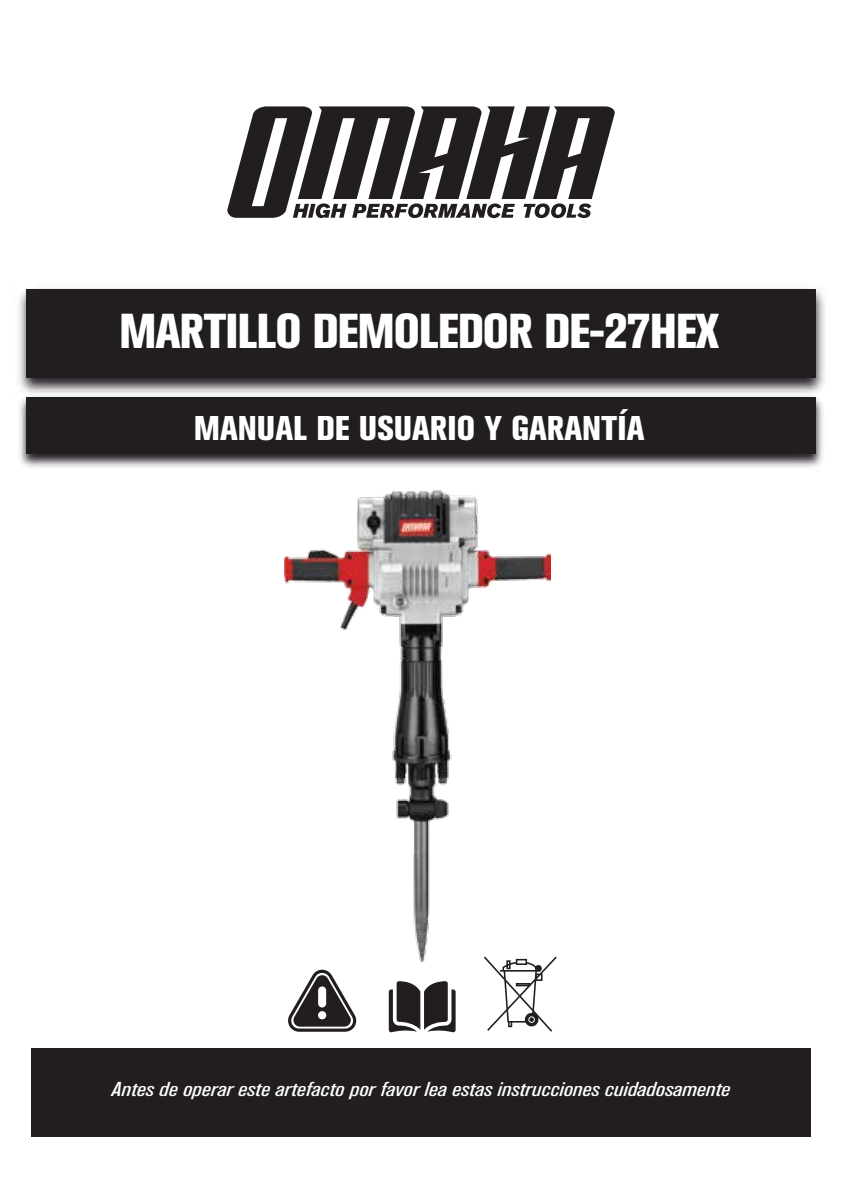
<style>
.page{position:relative;width:842px;height:1191px;background:#fff}
.page>*{position:absolute;margin:0;border:0;box-sizing:border-box;transform-origin:0 0}
.t1{font:800 condensed 48.4px "Akzidenz Grotesk BQ";letter-spacing:-.025em;color:#fff}
.t2{font:800 condensed 34px "Akzidenz Grotesk BQ";color:#fff}
.t3{font:italic condensed 20px "Akzidenz Grotesk BQ";color:#fff;scale:1.3 1}
</style>
<div class="page">
<svg style="left:227px;top:106px;width:388px;height:112px"></svg>
<img style="left:19px;top:288px;width:806px;height:103px">
<div style="left:27px;top:289px;width:789px;height:89px;background:#221e1f"></div>
<img style="left:19px;top:391px;width:804px;height:77px">
<div style="left:27px;top:397px;width:789px;height:57px;background:#221e1f"></div>
<div style="left:32px;top:1048px;width:778px;height:89px;background:#221e1f"></div>
<svg style="left:389px;top:981px;width:67px;height:51px"></svg>
<svg style="left:288px;top:969px;width:69px;height:62px"></svg>
<svg style="left:487px;top:956px;width:70px;height:75px"></svg>
<img style="left:284px;top:490px;width:267px;height:471px">
<h1 class="t1" style="left:119px;top:303px;width:601px">MARTILLO DEMOLEDOR DE-27HEX</h1>
<h2 class="t2" style="left:194px;top:408px;width:452px">MANUAL DE USUARIO Y GARANTÍA</h2>
<p class="t3" style="left:112px;top:1077px;width:477px">Antes de operar este artefacto por favor lea estas instrucciones cuidadosamente</p>
</div>
